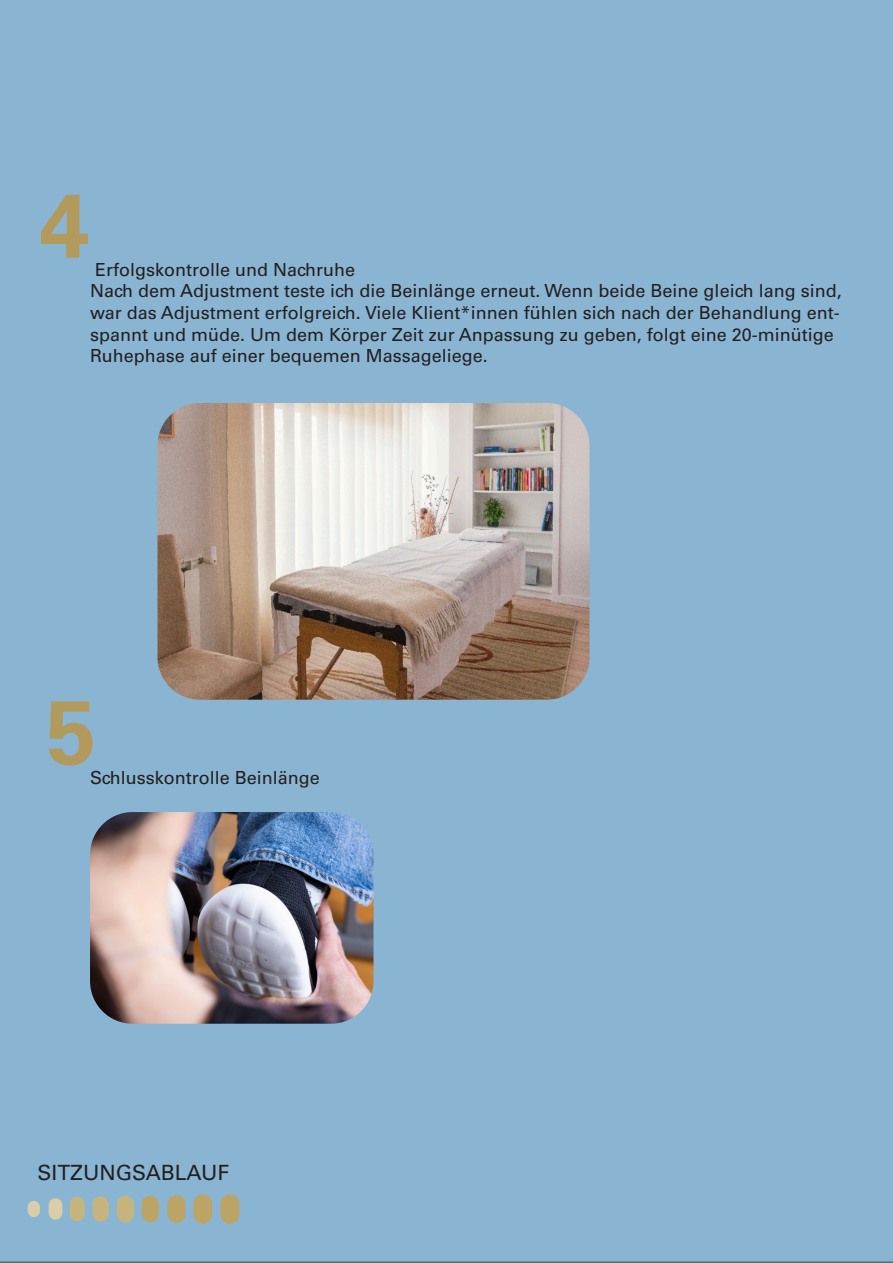
<style>
.page{position:relative;width:893px;height:1263px;background:#8ab5d2}
.page>*{position:absolute;margin:0;border:0;box-sizing:border-box;transform-origin:0 0}
.t1{font:700 90px "Univers LT Pro 65";color:#b29a5d}
.t2{font:21px "Univers LT Pro 55 Roman";color:#231f20}
.t3{font:18px/21.6px "Univers LT Pro 55 Roman";color:#231f20}
</style>
<div class="page">
<div style="left:28px;top:1201px;width:12px;height:16px;background:#dbcda9;border-radius:6px"></div>
<div style="left:49px;top:1198px;width:13px;height:22px;background:#dbcda9;border-radius:7px"></div>
<div style="left:70px;top:1196px;width:15px;height:25px;background:#c6b47f;border-radius:8px"></div>
<div style="left:92px;top:1196px;width:17px;height:26px;background:#c6b47f;border-radius:8px"></div>
<div style="left:117px;top:1195px;width:17px;height:27px;background:#c6b47f;border-radius:9px"></div>
<div style="left:142px;top:1195px;width:17px;height:27px;background:#bba466;border-radius:9px"></div>
<div style="left:168px;top:1195px;width:17px;height:28px;background:#bba466;border-radius:9px"></div>
<div style="left:193px;top:1194px;width:19px;height:30px;background:#bba466;border-radius:9px"></div>
<div style="left:220px;top:1194px;width:19px;height:30px;background:#bba466;border-radius:9px"></div>
<img style="left:90px;top:812px;width:283px;height:212px">
<img style="left:157px;top:403px;width:432px;height:297px">
<h1 class="t1" style="left:39px;top:163px;width:52px">4</h1>
<p class="t3" style="left:90px;top:258px;width:753px">Erfolgskontrolle und Nachruhe<br>Nach dem Adjustment teste ich die Beinlänge erneut. Wenn beide Beine gleich lang sind, war das Adjustment erfolgreich. Viele Klient*innen fühlen sich nach der Behandlung ent&shy;spannt und müde. Um dem Körper Zeit zur Anpassung zu geben, folgt eine 20-minütige Ruhephase auf einer bequemen Massageliege.</p>
<h1 class="t1" style="left:46px;top:669px;width:52px">5</h1>
<p class="t3" style="left:90px;top:766px;width:231px">Schlusskontrolle Beinlänge</p>
<p class="t2" style="left:38px;top:1158px;width:193px">SITZUNGSABLAUF</p>
</div>
